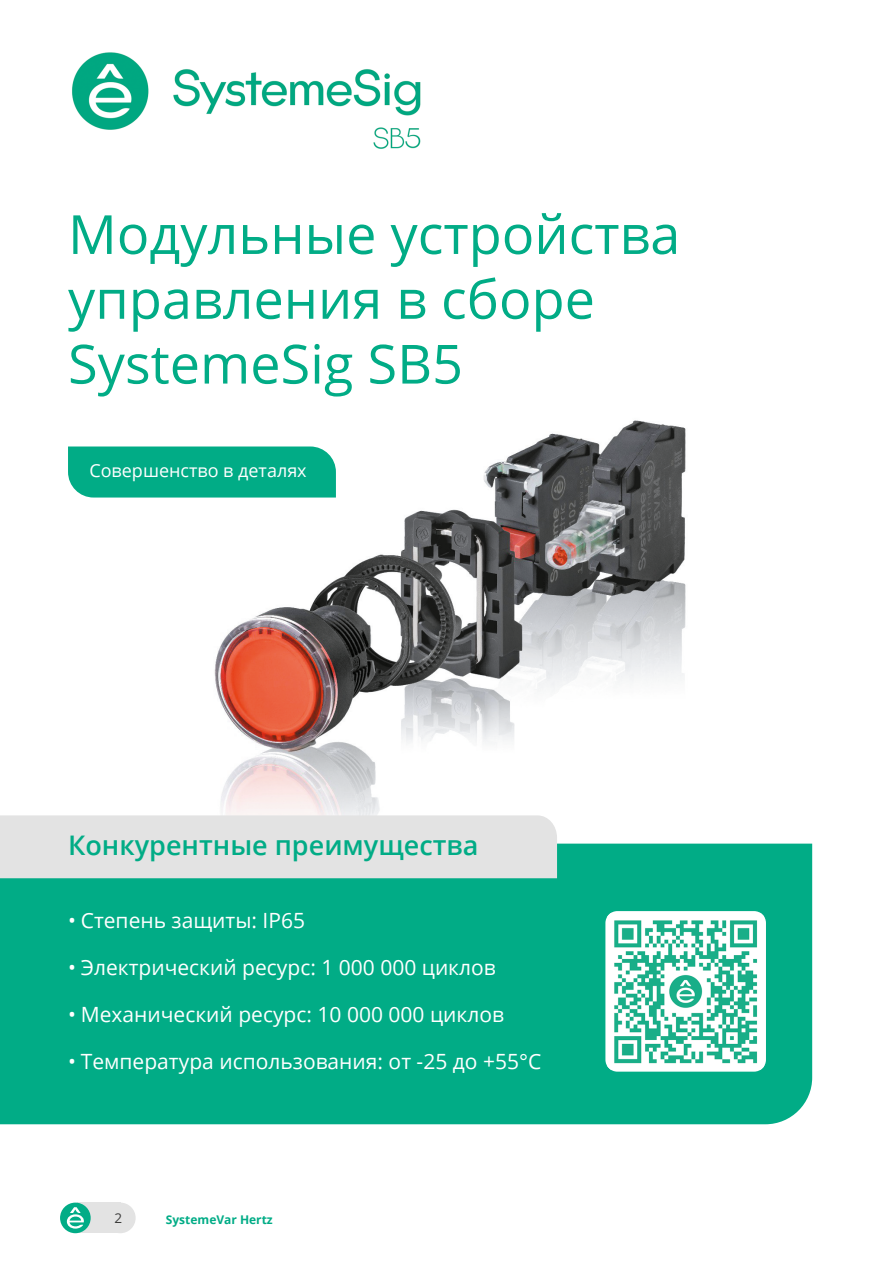
<style>
.page{position:relative;width:893px;height:1263px;background:#fff}
.page>*{position:absolute;margin:0;border:0;box-sizing:border-box;transform-origin:0 0}
.t1{font:54px/64.8px "Open Sans";color:#01ac86}
.t2{font:600 27px "Open Sans";color:#01ac86}
.t3{font:21px "Open Sans";color:#fff}
.t4{font:18px "Open Sans";color:#fff}
.t5{font:13.5px "Open Sans";color:#3c3c3b}
.t6{font:700 12px "Open Sans";color:#01ac86}
</style>
<div class="page">
<div style="left:77px;top:1202px;width:43px;height:31px;background:#e3e3e3"></div>
<div style="left:60px;top:1202px;width:31px;height:31px;background:#01ac86;border-radius:50%"></div>
<svg style="left:67px;top:1207px;width:17px;height:21px"></svg>
<div style="left:105px;top:1202px;width:31px;height:31px;background:#e3e3e3;border-radius:50%"></div>
<img style="left:72px;top:52px;width:349px;height:97px">
<img style="left:172px;top:420px;width:553px;height:424px">
<div style="left:0;top:844px;width:812px;height:280px;background:#01ac86"></div>
<div style="left:0;top:815px;width:557px;height:63px;background:#e3e3e3"></div>
<div style="left:605px;top:911px;width:161px;height:161px;background:#fff;border-radius:12px"></div>
<img style="left:607px;top:913px;width:157px;height:157px">
<div style="left:68px;top:446px;width:268px;height:51px;background:#01ac86"></div>
<h1 class="t1" style="left:68px;top:201px;width:614px">Модульные устройства управления в сборе<br>SystemeSig SB5</h1>
<p class="t4" style="left:89px;top:458px;width:219px">Совершенство в деталях</p>
<p class="t2" style="left:68px;top:827px;width:412px">Конкурентные преимущества</p>
<p class="t3" style="left:68px;top:906px;width:239px">• Степень защиты: IP65</p>
<p class="t3" style="left:68px;top:953px;width:429px">• Электрический ресурс: 1 000 000 циклов</p>
<p class="t3" style="left:68px;top:1000px;width:437px">• Механический ресурс: 10 000 000 циклов</p>
<p class="t3" style="left:68px;top:1047px;width:475px">• Температура использования: от -25 до +55°C</p>
<p class="t5" style="left:115px;top:1209px;width:9px">2</p>
<p class="t6" style="left:166px;top:1211px;width:108px">SystemeVar Hertz</p>
</div>
